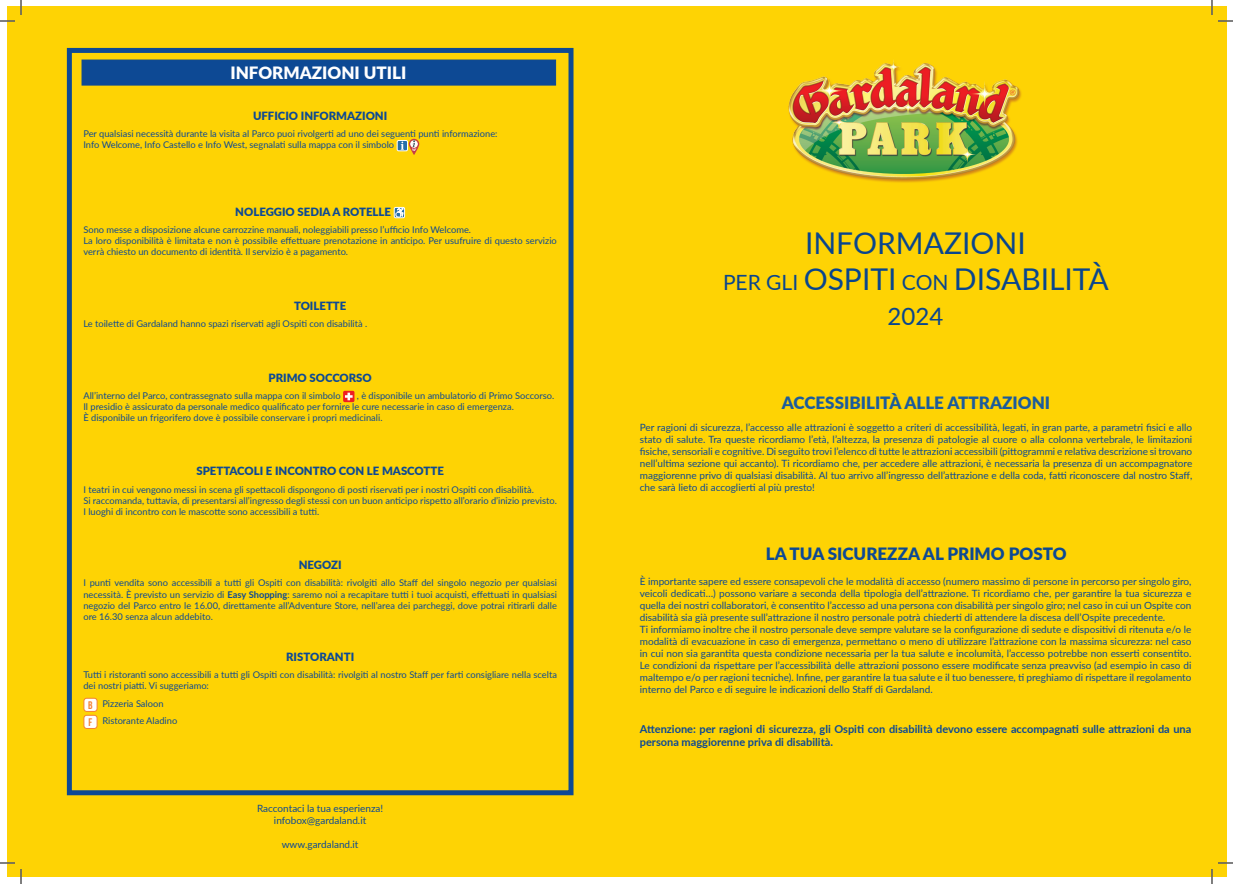
<style>
.page{position:relative;width:1233px;height:884px;background:#fff}
.page>*{position:absolute;margin:0;border:0;box-sizing:border-box;transform-origin:0 0}
.t1{font:30px "Lato";color:#09458e}
.t2{font:24px "Lato";color:#09458e}
.t3{font:900 17px "Lato";color:#1b5b9d}
.t4{font:900 17px "Lato";color:#0d4994}
.t5{font:900 17px "Lato";color:#fff}
.t6{font:900 11.4px "Lato";color:#0d4994}
.t7{font:700 11px/13.2px "Lato";color:#0d4994}
.t8{font:11px "Bebas Neue";color:#f48232}
.t9{font:10px/12px "Lato";color:#0d4994;text-align:justify}
.t10{font:9.3px/11.2px "Lato";color:#0d4994}
.s1{font-weight:700}
.s2{font-size:21px}
</style>
<div class="page">
<div style="left:7px;top:7px;width:1219px;height:870px;background:#fed304"></div>
<img style="left:788px;top:60px;width:234px;height:123px">
<div style="left:67px;top:48px;width:506px;height:747px;border:5px solid #0d4994"></div>
<div style="left:397px;top:140px;width:10px;height:11px;background:#266faa"></div>
<div style="left:397px;top:140px;width:11px;height:11px;border:1px solid #fff"></div>
<div style="left:394px;top:207px;width:11px;height:11px;border:1px solid #fff"></div>
<svg style="left:395px;top:208px;width:8px;height:10px"></svg>
<svg style="left:343px;top:391px;width:11px;height:11px"></svg>
<svg style="left:345px;top:393px;width:7px;height:7px"></svg>
<div style="left:84px;top:698px;width:13px;height:13px;background:#fff;border-radius:3px"></div>
<div style="left:83px;top:698px;width:15px;height:14px;border:1px solid #f48232;border-radius:3px"></div>
<div style="left:84px;top:715px;width:13px;height:13px;background:#fff;border-radius:3px"></div>
<div style="left:83px;top:715px;width:15px;height:14px;border:1px solid #f48232;border-radius:3px"></div>
<div style="left:81px;top:60px;width:475px;height:26px;background:#0d4994;border:1px solid #0d4994"></div>
<svg style="left:401px;top:139px;width:18px;height:16px"></svg>
<svg style="left:1218px;top:20px;width:15px;height:2px"></svg>
<svg style="left:1218px;top:862px;width:15px;height:2px"></svg>
<svg style="left:0;top:0;width:22px;height:22px"></svg>
<svg style="left:0;top:862px;width:22px;height:22px"></svg>
<svg style="left:1211px;top:0;width:1px;height:15px"></svg>
<svg style="left:1211px;top:869px;width:1px;height:15px"></svg>
<p class="t5" style="left:230px;top:60px;width:177px">INFORMAZIONI UTILI</p>
<p class="t6" style="left:253px;top:108px;width:136px">UFFICIO INFORMAZIONI</p>
<p class="t10" style="left:83px;top:128px;width:416px">Per qualsiasi necessità durante la visita al Parco puoi rivolgerti ad uno dei seguenti punti informazione:</p>
<p class="t10" style="left:83px;top:139px;width:312px">Info Welcome, Info Castello e Info West, segnalati sulla mappa con il simbolo</p>
<p class="t6" style="left:235px;top:203px;width:157px">NOLEGGIO SEDIA A ROTELLE</p>
<p class="t10" style="left:83px;top:224px;width:389px">Sono messe a disposizione alcune carrozzine manuali, noleggiabili presso l’ufficio Info Welcome.</p>
<p class="t10" style="left:83px;top:235px;width:475px">La loro disponibilità è limitata e non è possibile effettuare prenotazione in anticipo. Per usufruire di questo servizio verrà chiesto un documento di identità. Il servizio è a pagamento.</p>
<p class="t6" style="left:294px;top:297px;width:54px">TOILETTE</p>
<p class="t10" style="left:83px;top:318px;width:285px">Le toilette di Gardaland hanno spazi riservati agli Ospiti con disabilità .</p>
<p class="t6" style="left:268px;top:369px;width:105px">PRIMO SOCCORSO</p>
<p class="t10" style="left:83px;top:389px;width:259px">All’interno del Parco, contrassegnato sulla mappa con il simbolo</p>
<p class="t10" style="left:357px;top:389px;width:199px">, è disponibile un ambulatorio di Primo Soccorso.</p>
<p class="t10" style="left:83px;top:400px;width:432px">Il presidio è assicurato da personale medico qualificato per fornire le cure necessarie in caso di emergenza.</p>
<p class="t10" style="left:83px;top:412px;width:301px">È disponibile un frigorifero dove è possibile conservare i propri medicinali.</p>
<p class="t6" style="left:196px;top:463px;width:249px">SPETTACOLI E INCONTRO CON LE MASCOTTE</p>
<p class="t10" style="left:83px;top:483px;width:452px">I teatri in cui vengono messi in scena gli spettacoli dispongono di posti riservati per i nostri Ospiti con disabilità.</p>
<p class="t10" style="left:83px;top:494px;width:475px">Si raccomanda, tuttavia, di presentarsi all’ingresso degli stessi con un buon anticipo rispetto all’orario d’inizio previsto.</p>
<p class="t10" style="left:83px;top:505px;width:237px">I luoghi di incontro con le mascotte sono accessibili a tutti.</p>
<p class="t6" style="left:299px;top:557px;width:44px">NEGOZI</p>
<p class="t10" style="left:83px;top:577px;width:475px;text-align:justify">I punti vendita sono accessibili a tutti gli Ospiti con disabilità: rivolgiti allo Staff del singolo negozio per qualsiasi necessità. È previsto un servizio di <span class="s1">Easy Shopping</span>: saremo noi a recapitare tutti i tuoi acquisti, effettuati in qualsiasi negozio del Parco entro le 16.00, direttamente all’Adventure Store, nell’area dei parcheggi, dove potrai ritirarli dalle ore 16.30 senza alcun addebito.</p>
<p class="t6" style="left:286px;top:648px;width:70px">RISTORANTI</p>
<p class="t10" style="left:83px;top:668px;width:475px">Tutti i ristoranti sono accessibili a tutti gli Ospiti con disabilità: rivolgiti al nostro Staff per farti consigliare nella scelta dei nostri piatti. Vi suggeriamo:</p>
<p class="t8" style="left:88px;top:699px;width:6px">B</p>
<p class="t10" style="left:102px;top:698px;width:63px">Pizzeria Saloon</p>
<p class="t8" style="left:89px;top:716px;width:5px">F</p>
<p class="t10" style="left:102px;top:715px;width:76px">Ristorante Aladino</p>
<p class="t9" style="left:257px;top:802px;width:128px">Raccontaci la tua esperienza!</p>
<p class="t9" style="left:274px;top:814px;width:94px">infobox@gardaland.it</p>
<p class="t9" style="left:282px;top:838px;width:78px">www.gardaland.it</p>
<p class="t1" style="left:805px;top:221px;width:222px">INFORMAZIONI</p>
<p class="t1" style="left:723px;top:257px;width:387px"><span class="s2">PER GLI</span> OSPITI <span class="s2">CON</span> DISABILITÀ</p>
<p class="t2" style="left:887px;top:299px;width:57px">2024</p>
<p class="t3" style="left:782px;top:390px;width:270px">ACCESSIBILITÀ ALLE ATTRAZIONI</p>
<p class="t9" style="left:640px;top:420px;width:554px">Per ragioni di sicurezza, l’accesso alle attrazioni è soggetto a criteri di accessibilità, legati, in gran parte, a parametri fisici e allo stato di salute. Tra queste ricordiamo l’età, l’altezza, la presenza di patologie al cuore o alla colonna vertebrale, le limitazioni fisiche, sensoriali e cognitive. Di seguito trovi l’elenco di tutte le attrazioni accessibili (pittogrammi e relativa descrizione si trovano nell’ultima sezione qui accanto). Ti ricordiamo che, per accedere alle attrazioni, è necessaria la presenza di un accompagnatore maggiorenne privo di qualsiasi disabilità. Al tuo arrivo all’ingresso dell’attrazione e della coda, fatti riconoscere dal nostro Staff, che sarà lieto di accoglierti al più presto!</p>
<p class="t4" style="left:765px;top:541px;width:302px">LA TUA SICUREZZA AL PRIMO POSTO</p>
<p class="t9" style="left:640px;top:575px;width:553px">È importante sapere ed essere consapevoli che le modalità di accesso (numero massimo di persone in percorso per singolo giro, veicoli dedicati…) possono variare a seconda della tipologia dell’attrazione. Ti ricordiamo che, per garantire la tua sicurezza e quella dei nostri collaboratori, è consentito l’accesso ad una persona con disabilità per singolo giro; nel caso in cui un Ospite con disabilità sia già presente sull’attrazione il nostro personale potrà chiederti di attendere la discesa dell’Ospite precedente.</p>
<p class="t9" style="left:640px;top:623px;width:553px">Ti informiamo inoltre che il nostro personale deve sempre valutare se la configurazione di sedute e dispositivi di ritenuta e/o le modalità di evacuazione in caso di emergenza, permettano o meno di utilizzare l’attrazione con la massima sicurezza: nel caso in cui non sia garantita questa condizione necessaria per la tua salute e incolumità, l’accesso potrebbe non esserti consentito.<br>Le condizioni da rispettare per l’accessibilità delle attrazioni possono essere modificate senza preavviso (ad esempio in caso di maltempo e/o per ragioni tecniche). Infine, per garantire la tua salute e il tuo benessere, ti preghiamo di rispettare il regolamento interno del Parco e di seguire le indicazioni dello Staff di Gardaland.</p>
<p class="t7" style="left:640px;top:722px;width:553px">Attenzione: per ragioni di sicurezza, gli Ospiti con disabilità devono essere accompagnati sulle attrazioni da una persona maggiorenne priva di disabilità.</p>
</div>
